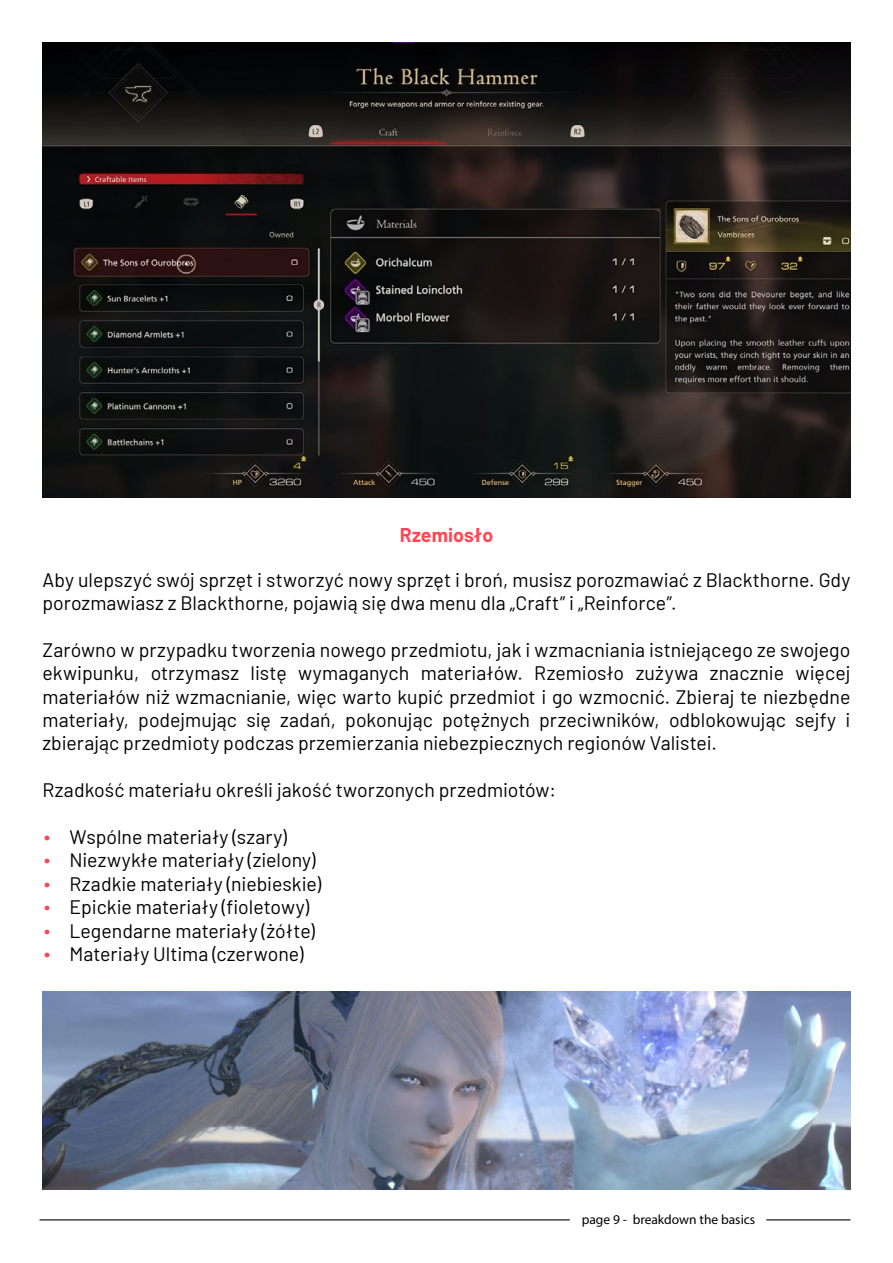
<style>
.page{position:relative;width:893px;height:1263px;background:#fff}
.page>*{position:absolute;margin:0;border:0;box-sizing:border-box;transform-origin:0 0}
.t1{font:19.5px/23.4px "Barlow";color:#000}
.t2{font:700 19.5px "Barlow";color:#ff4754}
.t3{font:13.5px "Myriad Pro";color:#000}
.s1{font-family:"D DIN PRO Regular";color:#ff4754}
</style>
<div class="page">
<hr style="left:40px;top:1219px;width:530px;height:1px;background:#000">
<hr style="left:766px;top:1219px;width:84px;height:1px;background:#000">
<img style="left:42px;top:43px;width:809px;height:454px">
<img style="left:42px;top:991px;width:809px;height:198px">
<p class="t2" style="left:400px;top:520px;width:95px">Rzemiosło</p>
<p class="t1" style="left:43px;top:566px;width:809px">Aby ulepszyć swój sprzęt i stworzyć nowy sprzęt i broń, musisz porozmawiać z Blackthorne. Gdy porozmawiasz z Blackthorne, pojawią się dwa menu dla „Craft” i „Reinforce”.</p>
<p class="t1" style="left:43px;top:637px;width:809px;text-align:justify">Zarówno w przypadku tworzenia nowego przedmiotu, jak i wzmacniania istniejącego ze swojego ekwipunku, otrzymasz listę wymaganych materiałów. Rzemiosło zużywa znacznie więcej materiałów niż wzmacnianie, więc warto kupić przedmiot i go wzmocnić. Zbieraj te niezbędne materiały, podejmując się zadań, pokonując potężnych przeciwników, odblokowując sejfy i zbierając przedmioty podczas przemierzania niebezpiecznych regionów Valistei.</p>
<p class="t1" style="left:43px;top:777px;width:515px">Rzadkość materiału określi jakość tworzonych przedmiotów:</p>
<p class="t1" style="left:43px;top:824px;width:246px"><span class="s1">•</span> Wspólne materiały (szary)</p>
<p class="t1" style="left:43px;top:847px;width:275px"><span class="s1">•</span> Niezwykłe materiały (zielony)</p>
<p class="t1" style="left:43px;top:871px;width:280px"><span class="s1">•</span> Rzadkie materiały (niebieskie)</p>
<p class="t1" style="left:43px;top:894px;width:268px"><span class="s1">•</span> Epickie materiały (fioletowy)</p>
<p class="t1" style="left:43px;top:917px;width:274px"><span class="s1">•</span> Legendarne materiały (żółte)</p>
<p class="t1" style="left:43px;top:941px;width:263px"><span class="s1">•</span> Materiały Ultima (czerwone)</p>
<p class="t3" style="left:582px;top:1211px;width:175px">page 9 - breakdown the basics</p>
</div>
